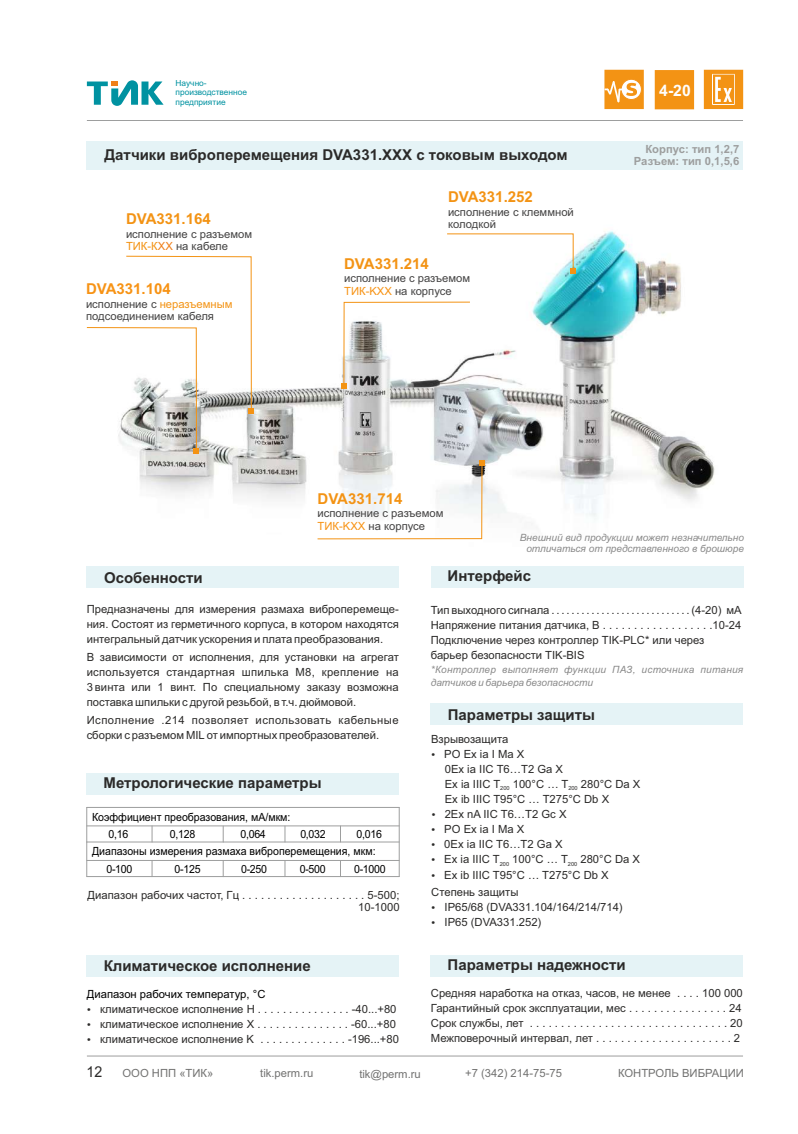
<style>
.page{position:relative;width:798px;height:1134px;background:#fff}
.page>*{position:absolute;margin:0;border:0;box-sizing:border-box;transform-origin:0 0}
.t1{font:700 15.75px "Arial";color:#fefefe}
.t2{font:700 15px "Arial";color:#2b2a29}
.t3{font:700 15px "Arial";color:#f39314}
.t4{font:700 15px "Arial";color:#f79315}
.t5{font:15px "Arial";color:#2b2a29;scale:.95 1}
.t6{font:11.25px/15.1px "Arial";color:#2b2a29}
.t7{font:11.25px/12.6px "Arial";color:#434242}
.t8{font:11.25px/16.5px "Arial";color:#000;scale:.94 1}
.t9{font:11.25px "Arial";color:#727271}
.t10{font:700 11.25px/11.9px "Arial";color:#9d9e9e;text-align:right}
.t11{font:11.25px "Arial";color:#000}
.t12{font:italic 10px/13.4px "Arial";color:#898989}
.t13{font:8.38px/9.4px "Arial";color:#0092a1}
.t14{font:5.62px "Arial";color:#2b2a29}
.s1{color:#f39314}
.s2{color:#ef7f1a}
.s3{color:#f79315}
</style>
<div class="page">
<img style="left:139px;top:231px;width:576px;height:286px">
<div style="left:87px;top:142px;width:655px;height:28px;background:#e5f3f6"></div>
<div style="left:87px;top:774px;width:311px;height:21px;background:#e5f3f6"></div>
<div style="left:87px;top:566px;width:312px;height:22px;background:#e5f3f6"></div>
<div style="left:431px;top:566px;width:311px;height:22px;background:#e5f3f6"></div>
<div style="left:654px;top:70px;width:39px;height:39px;background:#f39314"></div>
<div style="left:703px;top:70px;width:39px;height:39px;background:#f39314"></div>
<svg style="left:712px;top:74px;width:22px;height:31px"></svg>
<div style="left:604px;top:70px;width:39px;height:39px;background:#f39314"></div>
<svg style="left:620px;top:79px;width:21px;height:21px"></svg>
<svg style="left:604px;top:80px;width:32px;height:24px"></svg>
<svg style="left:86px;top:255px;width:168px;height:198px"></svg>
<svg style="left:446px;top:233px;width:129px;height:41px"></svg>
<svg style="left:317px;top:460px;width:167px;height:80px"></svg>
<hr style="left:87px;top:807px;width:312px;height:1px;background:#9d9e9e">
<hr style="left:86px;top:807px;width:1px;height:35px;background:#9d9e9e">
<hr style="left:87px;top:842px;width:312px;height:1px;background:#9d9e9e">
<hr style="left:87px;top:826px;width:312px;height:1px;background:#9d9e9e">
<svg style="left:284px;top:826px;width:1px;height:16px"></svg>
<svg style="left:223px;top:826px;width:1px;height:16px"></svg>
<svg style="left:152px;top:826px;width:1px;height:16px"></svg>
<hr style="left:86px;top:842px;width:1px;height:35px;background:#9d9e9e">
<hr style="left:87px;top:876px;width:312px;height:1px;background:#9d9e9e">
<hr style="left:87px;top:860px;width:312px;height:1px;background:#9d9e9e">
<svg style="left:284px;top:861px;width:1px;height:15px"></svg>
<svg style="left:223px;top:861px;width:1px;height:15px"></svg>
<svg style="left:152px;top:861px;width:1px;height:15px"></svg>
<hr style="left:399px;top:807px;width:1px;height:69px;background:#9d9e9e">
<svg style="left:340px;top:827px;width:1px;height:15px"></svg>
<svg style="left:340px;top:861px;width:1px;height:15px"></svg>
<svg style="left:341px;top:301px;width:129px;height:87px"></svg>
<hr style="left:87px;top:1055px;width:655px;height:1px;background:#9d9e9e">
<hr style="left:87px;top:120px;width:655px;height:1px;background:#9d9e9e">
<svg style="left:87px;top:80px;width:76px;height:26px"></svg>
<div style="left:87px;top:955px;width:312px;height:22px;background:#e5f3f6"></div>
<div style="left:431px;top:704px;width:311px;height:21px;background:#e5f3f6"></div>
<div style="left:431px;top:955px;width:311px;height:22px;background:#e5f3f6"></div>
<p class="t13" style="left:175px;top:79px;width:73px">Научно&shy;производственное предприятие</p>
<h2 class="t2" style="left:105px;top:149px;width:464px">Датчики виброперемещения DVA331.XXX c токовым выходом</h2>
<h2 class="t3" style="left:126px;top:213px;width:86px">DVA331.164</h2>
<p class="t7" style="left:126px;top:228px;width:127px">исполнение с разъемом<br><span class="s1">ТИК-К</span><span class="s2">XX</span> на кабеле</p>
<h2 class="t3" style="left:448px;top:191px;width:86px">DVA331.252</h2>
<p class="t7" style="left:448px;top:206px;width:127px">исполнение с клеммной колодкой</p>
<h2 class="t3" style="left:344px;top:258px;width:86px">DVA331.214</h2>
<p class="t7" style="left:344px;top:273px;width:127px">исполнение с разъемом</p>
<h2 class="t4" style="left:86px;top:283px;width:86px">DVA331.104</h2>
<p class="t7" style="left:344px;top:286px;width:109px"><span class="s3">ТИК-KXX</span> на корпусе</p>
<p class="t7" style="left:86px;top:298px;width:148px">исполнение с <span class="s1">неразъемным </span>подсоединением кабеля</p>
<h1 class="t1" style="left:659px;top:85px;width:33px">4-20</h1>
<p class="t10" style="left:633px;top:144px;width:107px">Корпус: тип 1,2,7<br>Разъем: тип 0,1,5,6</p>
<h2 class="t3" style="left:317px;top:493px;width:86px">DVA331.714</h2>
<p class="t7" style="left:317px;top:508px;width:127px">исполнение с разъемом<br><span class="s3">ТИК-KXX</span> на корпусе</p>
<p class="t12" style="left:519px;top:533px;width:225px;line-height:11.1px;text-align:right">Внешний вид продукции может незначительно отличаться от представленного в брошюре</p>
<h2 class="t2" style="left:104px;top:572px;width:100px">Особенности</h2>
<p class="t6" style="left:87px;top:603px;width:313px;text-align:justify">Предназначены для измерения размаха виброперемеще&shy;ния. Состоят из герметичного корпуса, в котором находятся интегральный датчик ускорения и плата преобразования.</p>
<p class="t6" style="left:87px;top:651px;width:313px;text-align:justify">В зависимости от исполнения, для установки на агрегат используется стандартная шпилька М8, крепление на 3 винта или 1 винт. По специальному заказу возможна поставка шпильки с другой резьбой, в т.ч. дюймовой.</p>
<p class="t6" style="left:87px;top:713px;width:313px">Исполнение .214 позволяет использовать кабельные сборки с разъемом MIL от импортных преобразователей.</p>
<h2 class="t2" style="left:104px;top:777px;width:219px">Метрологические параметры</h2>
<p class="t8" style="left:92px;top:809px;width:212px">Коэффициент преобразования, мА/мкм:</p>
<p class="t8" style="left:108px;top:827px;width:22px">0,16</p>
<p class="t8" style="left:170px;top:827px;width:28px">0,128</p>
<p class="t8" style="left:240px;top:827px;width:28px">0,064</p>
<p class="t8" style="left:92px;top:827px;width:303px;text-indent:208px">0,032<br>Диапазоны измерения размаха виброперемещения, мкм:</p>
<p class="t8" style="left:106px;top:861px;width:29px">0-100</p>
<p class="t8" style="left:174px;top:862px;width:29px">0-125</p>
<p class="t8" style="left:241px;top:861px;width:29px">0-250</p>
<p class="t8" style="left:356px;top:827px;width:28px">0,016</p>
<p class="t8" style="left:300px;top:861px;width:29px">0-500</p>
<p class="t8" style="left:354px;top:861px;width:35px">0-1000</p>
<p class="t6" style="left:87px;top:889px;width:313px;line-height:12.6px;text-align:right">Диапазон рабочих частот, Гц . . . . . . . . . . . . . . . . . . . . 5-500;<br>10-1000</p>
<h2 class="t2" style="left:104px;top:960px;width:208px">Климатическое исполнение</h2>
<p class="t11" style="left:87px;top:990px;width:180px">Диапазон рабочих температур, °С</p>
<p class="t6" style="left:100px;top:1002px;width:300px">климатическое исполнение H . . . . . . . . . . . . . . . -40...+80 климатическое исполнение Х . . . . . . . . . . . . . . . -60...+80 климатическое исполнение K . . . . . . . . . . . . . . -196...+80</p>
<h2 class="t2" style="left:447px;top:570px;width:85px">Интерфейс</h2>
<p class="t6" style="left:430px;top:603px;width:312px">Тип выходного сигнала . . . . . . . . . . . . . . . . . . . . . . . . . . . . (4-20) мА Напряжение питания датчика, В . . . . . . . . . . . . . . . . . .10-24<br>Подключение через контроллер TIK-PLC* или через барьер безопасности TIK-BIS</p>
<p class="t12" style="left:430px;top:663px;width:314px">*Контроллер выполняет функции ПАЗ, источника питания датчиков и барьера безопасности</p>
<h2 class="t2" style="left:447px;top:709px;width:148px">Параметры защиты</h2>
<p class="t6" style="left:444px;top:732px;width:198px;text-indent:-13px">Взрывозащита<br>РO Ex ia I Ma X<br>0Ex iа IIC Т6…T2 Ga Х<br>Ex ia IIIC T 100°C … T 280°C Da X</p>
<p class="t14" style="left:500px;top:786px;width:11px">200</p>
<p class="t14" style="left:568px;top:786px;width:11px">200</p>
<p class="t6" style="left:444px;top:793px;width:197px">Ex ib IIIC T95°C … T275°C Db X<br>2Ex nA IIC T6…T2 Gc X<br>РO Ex ia I Ma X<br>0Ex iа IIC Т6…T2 Ga Х<br>Ex ia IIIC T 100°C … T 280°C Da X</p>
<p class="t14" style="left:499px;top:862px;width:11px">200</p>
<p class="t14" style="left:567px;top:862px;width:11px">200</p>
<p class="t6" style="left:431px;top:867px;width:179px;line-height:17.4px;text-indent:13px">Ex ib IIIC T95°C … T275°C Db X<br>Степень защиты</p>
<p class="t6" style="left:444px;top:900px;width:180px">IP65/68 (DVA331.104/164/214/714)<br>IP65 (DVA331.252)</p>
<h2 class="t2" style="left:447px;top:959px;width:179px">Параметры надежности</h2>
<p class="t6" style="left:430px;top:986px;width:313px;text-align:justify">Средняя наработка на отказ, часов, не менее . . . . 100 000<br>Гарантийный срок эксплуатации, мес . . . . . . . . . . . . . . . . 24<br>Срок службы, лет . . . . . . . . . . . . . . . . . . . . . . . . . . . . . . . . 20<br>Межповерочный интервал, лет . . . . . . . . . . . . . . . . . . . . . . 2</p>
<h2 class="t5" style="left:86px;top:1066px;width:18px">12</h2>
<p class="t9" style="left:122px;top:1069px;width:92px">ООО НПП «ТИК»</p>
<p class="t9" style="left:260px;top:1069px;width:55px">tik.perm.ru</p>
<p class="t9" style="left:359px;top:1069px;width:63px">tik@perm.ru</p>
<p class="t9" style="left:465px;top:1069px;width:98px">+7 (342) 214-75-75</p>
<p class="t9" style="left:618px;top:1069px;width:127px">КОНТРОЛЬ ВИБРАЦИИ</p>
</div>
